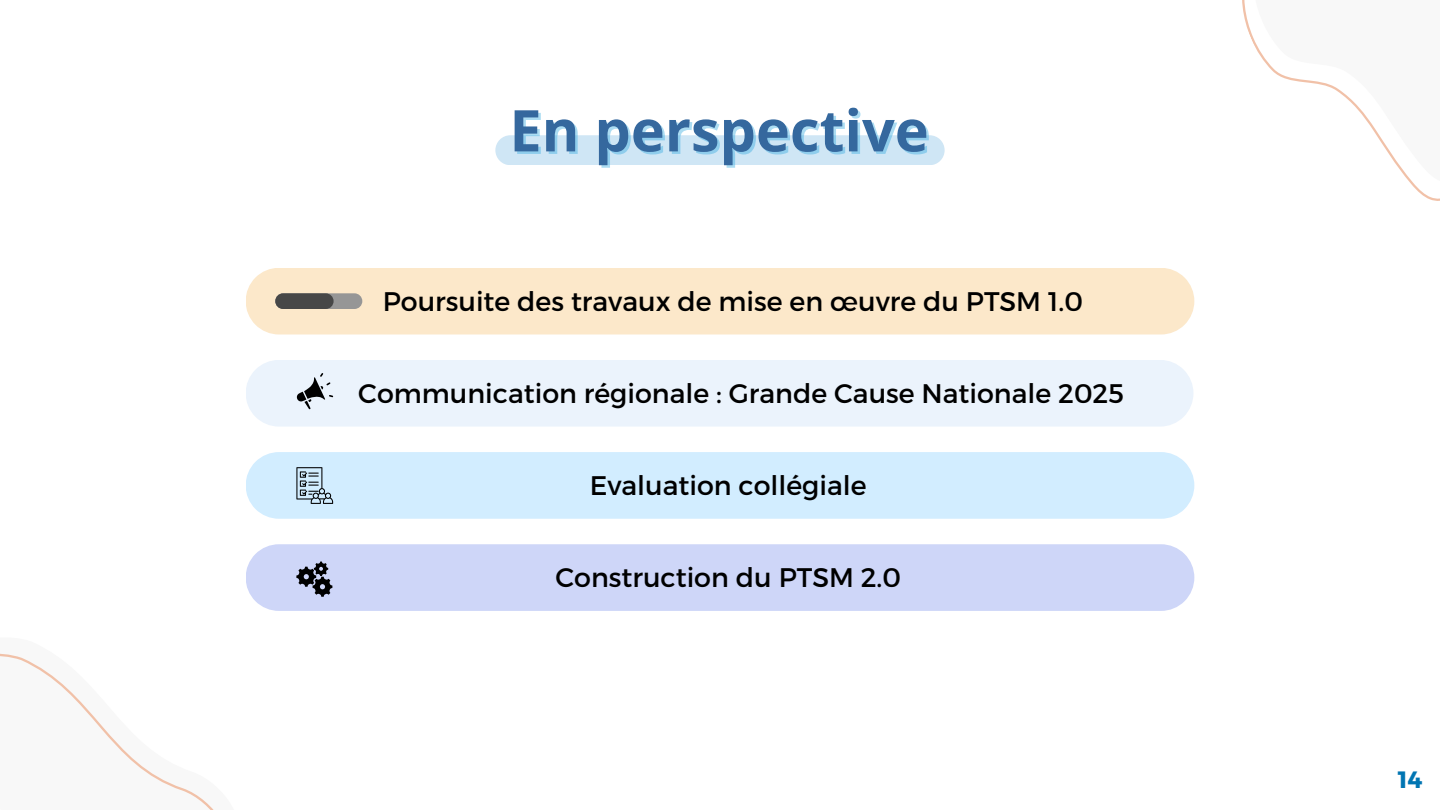
<style>
.page{position:relative;width:1440px;height:810px;background:#fff}
.page>*{position:absolute;margin:0;border:0;box-sizing:border-box;transform-origin:0 0}
.t1{font:700 57.5px "Open Sans";color:#35689e}
.t2{font:26.9px "Montserrat";color:#000}
.t3{font:700 23.6px "Montserrat";color:#0075b2}
</style>
<div class="page">
<div style="left:495px;top:135px;width:450px;height:30px;background:#cfe6f5;border-radius:15px"></div>
<svg style="left:1242px;top:0;width:198px;height:201px"></svg>
<svg style="left:0;top:653px;width:214px;height:157px"></svg>
<div style="left:246px;top:268px;width:948px;height:66px;background:#fce8ca"></div>
<div style="left:246px;top:360px;width:947px;height:67px;background:#ebf3fc"></div>
<div style="left:246px;top:452px;width:948px;height:67px;background:#d2edff"></div>
<div style="left:246px;top:544px;width:948px;height:67px;background:#ced6f8"></div>
<svg style="left:296px;top:562px;width:36px;height:35px"></svg>
<svg style="left:296px;top:467px;width:37px;height:37px"></svg>
<svg style="left:297px;top:373px;width:36px;height:36px"></svg>
<div style="left:275px;top:293px;width:87px;height:16px;background:#969696;border-radius:8px"></div>
<div style="left:275px;top:293px;width:59px;height:16px;background:#474747;border-radius:8px"></div>
<p class="t1" style="left:509px;top:90px;width:421px">En perspective</p>
<p class="t2" style="left:383px;top:284px;width:702px">Poursuite des travaux de mise en œuvre du PTSM 1.0</p>
<p class="t2" style="left:358px;top:376px;width:767px">Communication régionale : Grande Cause Nationale 2025</p>
<p class="t2" style="left:590px;top:468px;width:278px">Evaluation collégiale</p>
<p class="t2" style="left:556px;top:560px;width:347px">Construction du PTSM 2.0</p>
<p class="t3" style="left:1398px;top:764px;width:26px">14</p>
</div>
